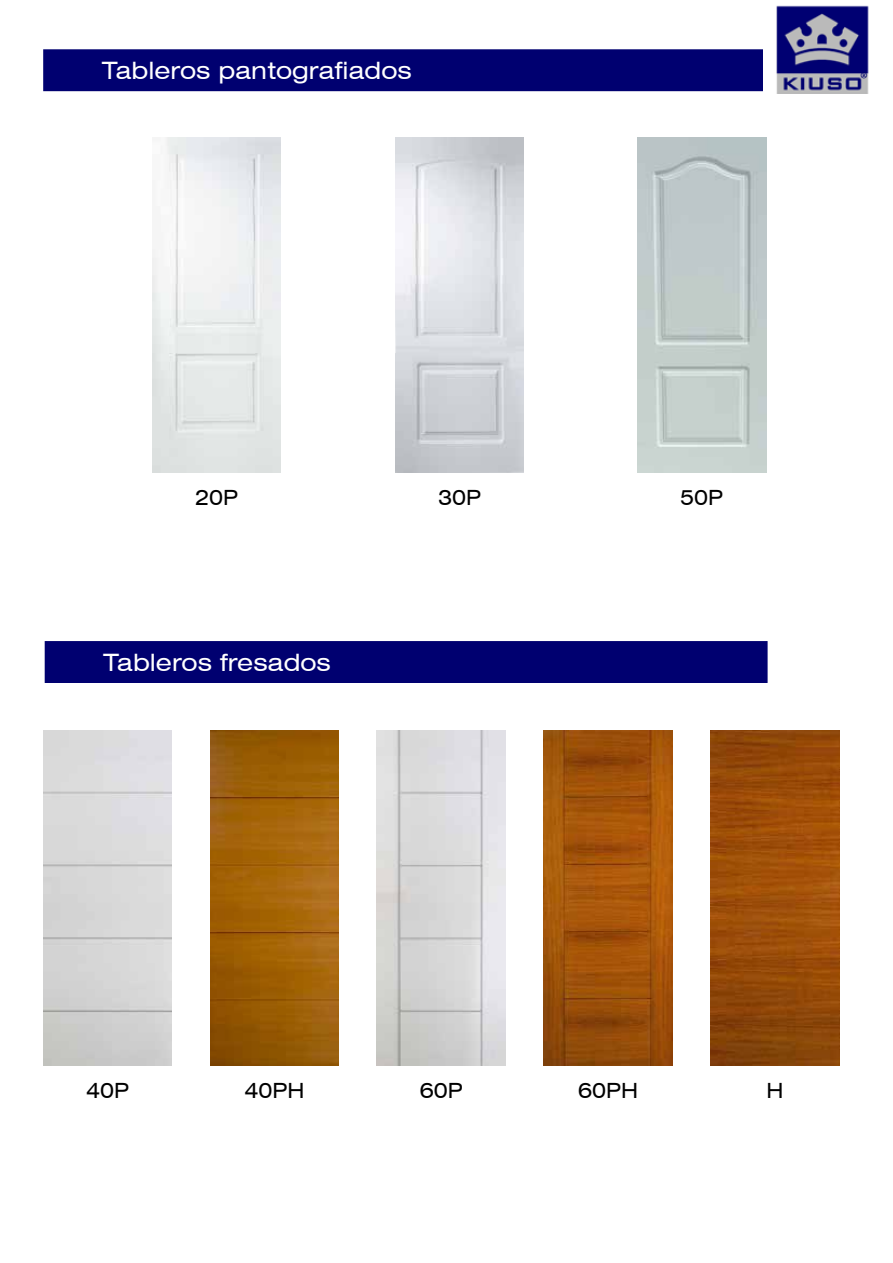
<style>
.page{position:relative;width:893px;height:1263px;background:#fff}
.page>*{position:absolute;margin:0;border:0;box-sizing:border-box;transform-origin:0 0}
.t1{font:expanded 24px "Swiss 721 BT";color:#fff}
.t2{font:24px "Minion Pro";color:#000070}
.t3{font:expanded 21px "Swiss 721 BT";color:#000}
</style>
<div class="page">
<div style="left:44px;top:50px;width:721px;height:40px;background:#000070"></div>
<div style="left:43px;top:49px;width:723px;height:42px;border:2px solid #000070"></div>
<img style="left:764px;top:5px;width:105px;height:89px">
<img style="left:637px;top:137px;width:129px;height:335px">
<img style="left:395px;top:137px;width:129px;height:335px">
<img style="left:152px;top:137px;width:129px;height:335px">
<div style="left:45px;top:642px;width:722px;height:40px;background:#000070"></div>
<div style="left:45px;top:641px;width:723px;height:42px;border:2px solid #000070"></div>
<img style="left:210px;top:730px;width:129px;height:335px">
<img style="left:377px;top:730px;width:129px;height:335px">
<img style="left:544px;top:730px;width:128px;height:335px">
<img style="left:711px;top:730px;width:128px;height:335px">
<p class="t1" style="left:102px;top:56px;width:311px">Tableros pantografiados</p>
<p class="t2" style="left:860px;top:65px;width:9px">®</p>
<p class="t3" style="left:195px;top:485px;width:44px">20P</p>
<p class="t3" style="left:438px;top:485px;width:44px">30P</p>
<p class="t3" style="left:680px;top:485px;width:44px">50P</p>
<p class="t1" style="left:104px;top:648px;width:229px">Tableros fresados</p>
<p class="t3" style="left:86px;top:1078px;width:44px">40P</p>
<p class="t3" style="left:244px;top:1078px;width:61px">40PH</p>
<p class="t3" style="left:420px;top:1078px;width:44px">60P</p>
<p class="t3" style="left:578px;top:1078px;width:61px">60PH</p>
<p class="t3" style="left:766px;top:1078px;width:19px">H</p>
</div>
